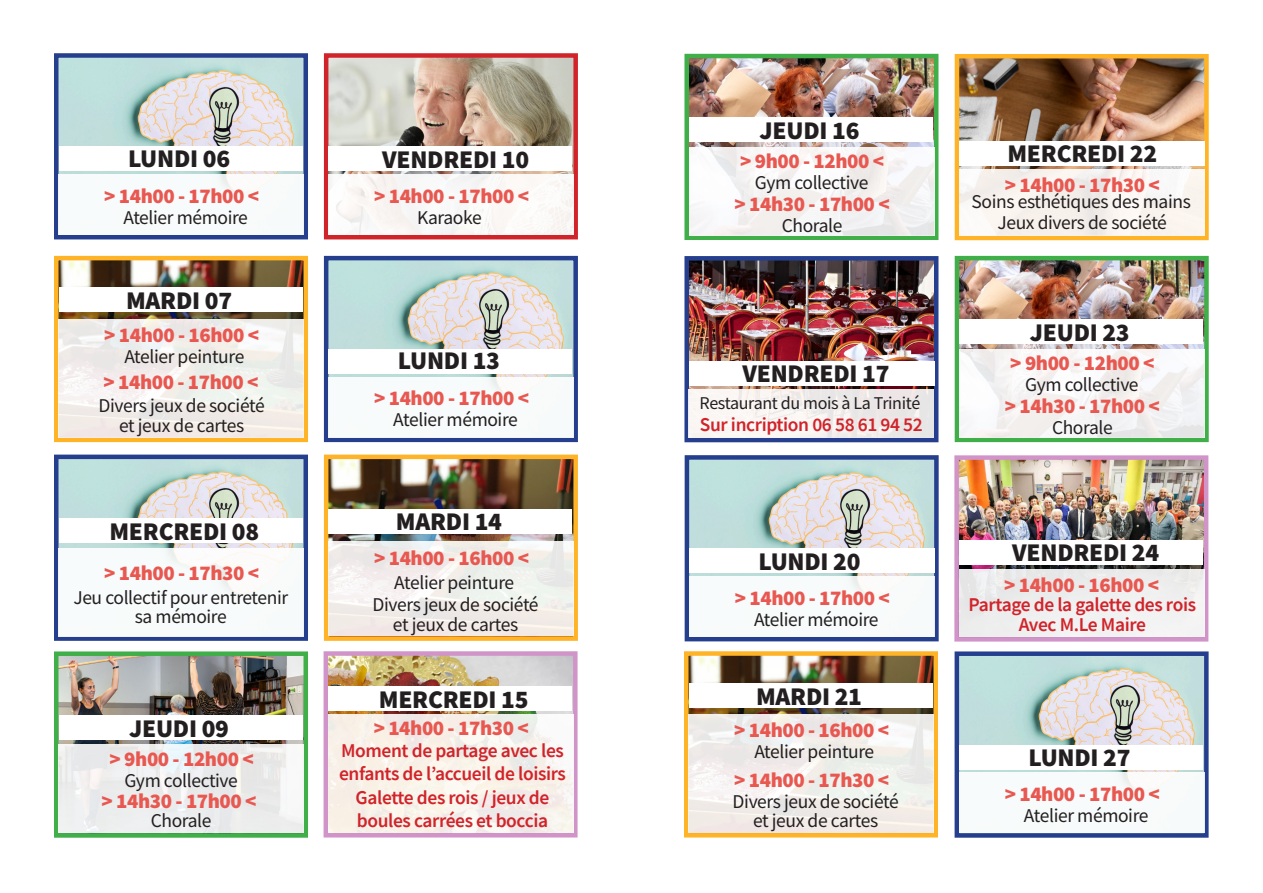
<style>
.page{position:relative;width:1263px;height:893px;background:#fff}
.page>*{position:absolute;margin:0;border:0;box-sizing:border-box;transform-origin:0 0}
.t1{font:900 25.5px "Source Sans Pro";letter-spacing:-.01em;color:#231f20}
.t2{font:900 21px "Source Sans Pro";letter-spacing:-.02em;color:#e85851}
.t3{font:19.5px/19.5px "Source Sans Pro";letter-spacing:-.02em;color:#231f20;text-align:center}
.t4{font:600 19.5px/23.4px "Source Sans Pro";letter-spacing:-.02em;color:#d1232a}
.t5{font:18px "Source Sans Pro";letter-spacing:-.02em;color:#231f20}
</style>
<div class="page">
<img style="left:59px;top:58px;width:244px;height:117px">
<div style="left:54px;top:53px;width:254px;height:186px;border:4px solid #253f8e"></div>
<div style="left:59px;top:175px;width:245px;height:60px;background:#f8fbfb"></div>
<div style="left:59px;top:147px;width:243px;height:24px;background:#fff"></div>
<img style="left:59px;top:261px;width:244px;height:58px">
<div style="left:54px;top:256px;width:254px;height:186px;border:4px solid #ffb326"></div>
<svg style="left:59px;top:319px;width:245px;height:118px;fill:#f1ece8"></svg>
<div style="left:59px;top:288px;width:243px;height:24px;background:#fff"></div>
<img style="left:59px;top:656px;width:244px;height:89px">
<div style="left:54px;top:651px;width:254px;height:187px;border:4px solid #40ae49"></div>
<div style="left:59px;top:745px;width:245px;height:88px;background:linear-gradient(to bottom,#ecedee,#edeeee)"></div>
<div style="left:59px;top:715px;width:243px;height:24px;background:#fff"></div>
<img style="left:329px;top:656px;width:243px;height:59px">
<div style="left:324px;top:651px;width:253px;height:186px;border:4px solid #d194c8"></div>
<div style="left:328px;top:715px;width:245px;height:118px;background:linear-gradient(to right,#f8f0e6,#f5f2ef)"></div>
<div style="left:328px;top:686px;width:244px;height:24px;background:#fff"></div>
<img style="left:59px;top:460px;width:244px;height:88px">
<div style="left:54px;top:455px;width:254px;height:186px;border:4px solid #253f8e"></div>
<div style="left:59px;top:548px;width:245px;height:88px;background:#f8fbfb"></div>
<div style="left:59px;top:518px;width:243px;height:24px;background:#fff"></div>
<img style="left:689px;top:59px;width:244px;height:88px">
<div style="left:684px;top:54px;width:254px;height:186px;border:4px solid #40ae49"></div>
<div style="left:689px;top:147px;width:245px;height:88px;background:linear-gradient(to right,#f9f8f8,#f1f0f0)"></div>
<div style="left:689px;top:117px;width:244px;height:25px;background:#fff"></div>
<img style="left:959px;top:460px;width:244px;height:110px">
<div style="left:954px;top:455px;width:254px;height:187px;border:4px solid #d194c8"></div>
<div style="left:959px;top:570px;width:245px;height:67px;background:#eeeeef"></div>
<div style="left:959px;top:540px;width:244px;height:24px;background:#fff"></div>
<img style="left:329px;top:58px;width:244px;height:117px">
<div style="left:324px;top:53px;width:254px;height:186px;border:4px solid #d1232a"></div>
<div style="left:328px;top:175px;width:246px;height:60px;background:#faf8f7"></div>
<div style="left:328px;top:147px;width:244px;height:24px;background:#fff"></div>
<img style="left:329px;top:261px;width:244px;height:116px">
<div style="left:324px;top:256px;width:254px;height:186px;border:4px solid #253f8e"></div>
<div style="left:328px;top:377px;width:246px;height:60px;background:#f8fbfb"></div>
<div style="left:328px;top:349px;width:244px;height:24px;background:#fff"></div>
<img style="left:329px;top:460px;width:244px;height:82px">
<div style="left:324px;top:455px;width:254px;height:186px;border:4px solid #ffb326"></div>
<svg style="left:328px;top:542px;width:246px;height:94px;fill:#f1ece8"></svg>
<div style="left:328px;top:510px;width:244px;height:24px;background:#fff"></div>
<img style="left:689px;top:261px;width:244px;height:128px">
<div style="left:684px;top:256px;width:254px;height:186px;border:4px solid #253f8e"></div>
<div style="left:689px;top:389px;width:245px;height:48px;background:linear-gradient(to right,#fdf9f6,#e9e5e5)"></div>
<div style="left:689px;top:361px;width:245px;height:24px;background:#fff"></div>
<img style="left:690px;top:460px;width:244px;height:117px">
<div style="left:685px;top:455px;width:254px;height:186px;border:4px solid #253f8e"></div>
<div style="left:689px;top:577px;width:245px;height:60px;background:#f8fbfb"></div>
<div style="left:689px;top:549px;width:245px;height:24px;background:#fff"></div>
<img style="left:689px;top:656px;width:244px;height:59px">
<div style="left:684px;top:651px;width:254px;height:186px;border:4px solid #ffb326"></div>
<svg style="left:688px;top:715px;width:246px;height:118px;fill:#f1ece8"></svg>
<div style="left:688px;top:683px;width:244px;height:24px;background:#fff"></div>
<img style="left:959px;top:656px;width:244px;height:117px">
<div style="left:954px;top:651px;width:254px;height:187px;border:4px solid #253f8e"></div>
<div style="left:959px;top:773px;width:245px;height:60px;background:#f8fbfb"></div>
<div style="left:959px;top:745px;width:244px;height:24px;background:#fff"></div>
<img style="left:960px;top:261px;width:244px;height:88px">
<div style="left:955px;top:256px;width:254px;height:186px;border:4px solid #40ae49"></div>
<div style="left:959px;top:349px;width:245px;height:88px;background:linear-gradient(to right,#f8f6f6,#f2f1f1)"></div>
<div style="left:959px;top:320px;width:244px;height:24px;background:#fff"></div>
<img style="left:960px;top:59px;width:244px;height:110px">
<div style="left:955px;top:54px;width:254px;height:186px;border:4px solid #ffb326"></div>
<div style="left:959px;top:169px;width:245px;height:67px;background:#f8f3ee"></div>
<div style="left:959px;top:141px;width:246px;height:24px;background:#fff"></div>
<p class="t1" style="left:128px;top:141px;width:104px">LUNDI 06</p>
<p class="t2" style="left:104px;top:181px;width:157px">&gt; 14h00 - 17h00 &lt;</p>
<p class="t3" style="left:123px;top:207px;width:126px">Atelier mémoire</p>
<p class="t1" style="left:126px;top:283px;width:108px">MARDI 07</p>
<p class="t2" style="left:104px;top:320px;width:157px">&gt; 14h00 - 16h00 &lt;</p>
<p class="t3" style="left:124px;top:346px;width:121px">Atelier peinture</p>
<p class="t2" style="left:103px;top:368px;width:157px">&gt; 14h00 - 17h00 &lt;</p>
<p class="t3" style="left:99px;top:396px;width:168px">Divers jeux de société</p>
<p class="t3" style="left:119px;top:415px;width:127px">et jeux de cartes</p>
<p class="t1" style="left:109px;top:513px;width:151px">MERCREDI 08</p>
<p class="t2" style="left:104px;top:558px;width:157px">&gt; 14h00 - 17h30 &lt;</p>
<p class="t3" style="left:73px;top:587px;width:216px">Jeu collectif pour entretenir sa mémoire</p>
<p class="t1" style="left:129px;top:710px;width:101px">JEUDI 09</p>
<p class="t2" style="left:110px;top:744px;width:146px">&gt; 9h00 - 12h00 &lt;</p>
<p class="t3" style="left:124px;top:771px;width:115px">Gym collective</p>
<p class="t2" style="left:102px;top:786px;width:157px">&gt; 14h30 - 17h00 &lt;</p>
<p class="t3" style="left:151px;top:811px;width:62px">Chorale</p>
<p class="t1" style="left:382px;top:142px;width:149px">VENDREDI 10</p>
<p class="t2" style="left:374px;top:181px;width:157px">&gt; 14h00 - 17h00 &lt;</p>
<p class="t3" style="left:417px;top:207px;width:66px">Karaoke</p>
<p class="t1" style="left:398px;top:343px;width:104px">LUNDI 13</p>
<p class="t2" style="left:374px;top:384px;width:157px">&gt; 14h00 - 17h00 &lt;</p>
<p class="t3" style="left:393px;top:410px;width:126px">Atelier mémoire</p>
<p class="t1" style="left:396px;top:504px;width:108px">MARDI 14</p>
<p class="t2" style="left:374px;top:543px;width:157px">&gt; 14h00 - 16h00 &lt;</p>
<p class="t3" style="left:394px;top:573px;width:121px">Atelier peinture</p>
<p class="t3" style="left:373px;top:595px;width:168px">Divers jeux de société</p>
<p class="t3" style="left:393px;top:614px;width:127px">et jeux de cartes</p>
<p class="t1" style="left:379px;top:681px;width:151px">MERCREDI 15</p>
<p class="t2" style="left:374px;top:713px;width:157px">&gt; 14h00 - 17h30 &lt;</p>
<p class="t4" style="left:339px;top:739px;width:228px">Moment de partage avec les enfants de l’accueil de loisirs</p>
<p class="t4" style="left:356px;top:785px;width:195px">Galette des rois / jeux de boules carrées et boccia</p>
<p class="t1" style="left:760px;top:113px;width:101px">JEUDI 16</p>
<p class="t2" style="left:740px;top:147px;width:146px">&gt; 9h00 - 12h00 &lt;</p>
<p class="t3" style="left:755px;top:173px;width:115px">Gym collective</p>
<p class="t2" style="left:735px;top:189px;width:157px">&gt; 14h30 - 17h00 &lt;</p>
<p class="t3" style="left:782px;top:215px;width:62px">Chorale</p>
<p class="t1" style="left:742px;top:356px;width:149px">VENDREDI 17</p>
<p class="t5" style="left:700px;top:392px;width:222px">Restaurant du mois à La Trinité</p>
<p class="t4" style="left:700px;top:413px;width:225px">Sur incription 06 58 61 94 52</p>
<p class="t1" style="left:758px;top:544px;width:104px">LUNDI 20</p>
<p class="t2" style="left:735px;top:583px;width:157px">&gt; 14h00 - 17h00 &lt;</p>
<p class="t3" style="left:754px;top:609px;width:126px">Atelier mémoire</p>
<p class="t1" style="left:756px;top:678px;width:108px">MARDI 21</p>
<p class="t2" style="left:734px;top:715px;width:157px">&gt; 14h00 - 16h00 &lt;</p>
<p class="t3" style="left:754px;top:742px;width:121px">Atelier peinture</p>
<p class="t2" style="left:734px;top:765px;width:157px">&gt; 14h00 - 17h30 &lt;</p>
<p class="t3" style="left:733px;top:792px;width:168px">Divers jeux de société</p>
<p class="t3" style="left:753px;top:811px;width:127px">et jeux de cartes</p>
<p class="t1" style="left:1007px;top:136px;width:151px">MERCREDI 22</p>
<p class="t2" style="left:1005px;top:170px;width:157px">&gt; 14h00 - 17h30 &lt;</p>
<p class="t3" style="left:972px;top:192px;width:221px">Soins esthétiques des mains</p>
<p class="t3" style="left:997px;top:213px;width:171px">Jeux divers de société</p>
<p class="t1" style="left:1030px;top:315px;width:101px">JEUDI 23</p>
<p class="t2" style="left:1010px;top:349px;width:146px">&gt; 9h00 - 12h00 &lt;</p>
<p class="t3" style="left:1025px;top:375px;width:115px">Gym collective</p>
<p class="t2" style="left:1005px;top:391px;width:157px">&gt; 14h30 - 17h00 &lt;</p>
<p class="t3" style="left:1052px;top:417px;width:62px">Chorale</p>
<p class="t1" style="left:1012px;top:535px;width:149px">VENDREDI 24</p>
<p class="t2" style="left:1004px;top:571px;width:157px">&gt; 14h00 - 16h00 &lt;</p>
<p class="t4" style="left:969px;top:593px;width:229px">Partage de la galette des rois</p>
<p class="t4" style="left:1019px;top:612px;width:129px">Avec M.Le Maire</p>
<p class="t1" style="left:1028px;top:740px;width:104px">LUNDI 27</p>
<p class="t2" style="left:1005px;top:779px;width:157px">&gt; 14h00 - 17h00 &lt;</p>
<p class="t3" style="left:1024px;top:806px;width:126px">Atelier mémoire</p>
</div>
